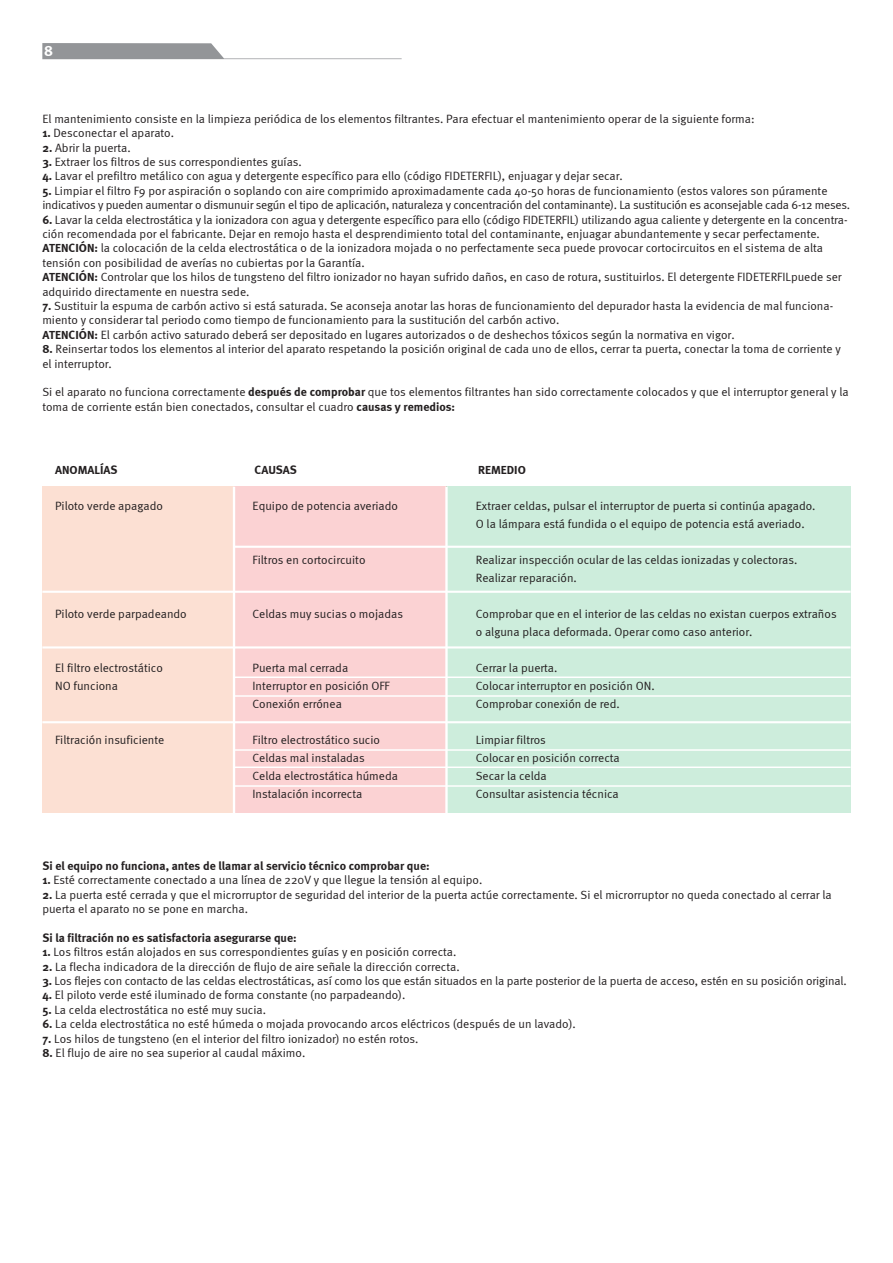
<style>
.page{position:relative;width:893px;height:1263px;background:#fff}
.page>*{position:absolute;margin:0;border:0;box-sizing:border-box;transform-origin:0 0}
.t1{font:700 15px "Meta";color:#fff}
.t2{font:12px/14.4px "Meta Normal";color:#231f20}
.t3{font:12px/14.4px "Meta Normal";letter-spacing:-.02em;color:#231f20}
.t4{font:700 12px "Meta";color:#231f20}
.s1{font-family:"Meta";font-weight:700}
</style>
<div class="page">
<svg style="left:42px;top:43px;width:360px;height:16px"></svg>
<div style="left:42px;top:486px;width:192px;height:327px;background:#fce0d3"></div>
<div style="left:234px;top:486px;width:212px;height:327px;background:#fbd2d3"></div>
<div style="left:446px;top:486px;width:405px;height:327px;background:#cdeddc"></div>
<hr style="left:234px;top:546px;width:617px;height:2px;background:#fff">
<hr style="left:42px;top:591px;width:809px;height:2px;background:#fff">
<hr style="left:42px;top:646px;width:809px;height:2px;background:#fff">
<hr style="left:234px;top:676px;width:617px;height:2px;background:#fff">
<hr style="left:234px;top:695px;width:617px;height:2px;background:#fff">
<hr style="left:234px;top:749px;width:617px;height:2px;background:#fff">
<hr style="left:234px;top:766px;width:617px;height:2px;background:#fff">
<hr style="left:234px;top:785px;width:617px;height:2px;background:#fff">
<hr style="left:42px;top:721px;width:809px;height:2px;background:#fff">
<hr style="left:233px;top:487px;width:2px;height:326px;background:#fff">
<hr style="left:445px;top:487px;width:3px;height:326px;background:#fff">
<p class="t1" style="left:44px;top:42px;width:10px">8</p>
<p class="t2" style="left:42px;top:111px;width:714px">El mantenimiento consiste en la limpieza periódica de los elementos filtrantes. Para efectuar el mantenimiento operar de la siguiente forma:</p>
<p class="t2" style="left:42px;top:126px;width:133px"><span class="s1">1.</span> Desconectar el aparato.</p>
<p class="t2" style="left:42px;top:140px;width:90px"><span class="s1">2.</span> Abrir la puerta.</p>
<p class="t2" style="left:42px;top:155px;width:261px"><span class="s1">3.</span> Extraer los filtros de sus correspondientes guías.</p>
<p class="t2" style="left:42px;top:169px;width:582px"><span class="s1">4.</span> Lavar el prefiltro metálico con agua y detergente específico para ello (código FIDETERFIL), enjuagar y dejar secar.</p>
<p class="t3" style="left:42px;top:183px;width:809px"><span class="s1">5.</span> Limpiar el filtro F9 por aspiración o soplando con aire comprimido aproximadamente cada 40-50 horas de funcionamiento (estos valores son púramente indicativos y pueden aumentar o dismunuir según el tipo de aplicación, naturaleza y concentración del contaminante). La sustitución es aconsejable cada 6-12 meses.</p>
<p class="t2" style="left:42px;top:212px;width:807px"><span class="s1">6.</span> Lavar la celda electrostática y la ionizadora con agua y detergente específico para ello (código FIDETERFIL) utilizando agua caliente y detergente en la concentra&shy;ción recomendada por el fabricante. Dejar en remojo hasta el desprendimiento total del contaminante, enjuagar abundantemente y secar perfectamente.<br><span class="s1">ATENCIÓN:</span> la colocación de la celda electrostática o de la ionizadora mojada o no perfectamente seca puede provocar cortocircuitos en el sistema de alta tensión con posibilidad de averías no cubiertas por la Garantía.<br><span class="s1">ATENCIÓN:</span> Controlar que los hilos de tungsteno del filtro ionizador no hayan sufrido daños, en caso de rotura, sustituirlos. El detergente FIDETERFILpuede ser adquirido directamente en nuestra sede.</p>
<p class="t2" style="left:42px;top:299px;width:792px"><span class="s1">7.</span> Sustituir la espuma de carbón activo si está saturada. Se aconseja anotar las horas de funcionamiento del depurador hasta la evidencia de mal funciona&shy;miento y considerar tal periodo como tiempo de funcionamiento para la sustitución del carbón activo.<br><span class="s1">ATENCIÓN:</span> El carbón activo saturado deberá ser depositado en lugares autorizados o de deshechos tóxicos según la normativa en vigor.</p>
<p class="t2" style="left:42px;top:342px;width:800px"><span class="s1">8.</span> Reinsertar todos los elementos al interior del aparato respetando la posición original de cada uno de ellos, cerrar ta puerta, conectar la toma de corriente y el interruptor.</p>
<p class="t2" style="left:42px;top:385px;width:808px">Si el aparato no funciona correctamente <span class="s1">después de comprobar</span> que tos elementos filtrantes han sido correctamente colocados y que el interruptor general y la toma de corriente están bien conectados, consultar el cuadro <span class="s1">causas y remedios:</span></p>
<p class="t4" style="left:55px;top:463px;width:64px">ANOMALÍAS</p>
<p class="t4" style="left:255px;top:463px;width:44px">CAUSAS</p>
<p class="t4" style="left:478px;top:463px;width:49px">REMEDIO</p>
<p class="t2" style="left:55px;top:498px;width:109px">Piloto verde apagado</p>
<p class="t2" style="left:253px;top:498px;width:147px">Equipo de potencia averiado</p>
<p class="t2" style="left:476px;top:497px;width:341px;line-height:18px">Extraer celdas, pulsar el interruptor de puerta si continúa apagado.<br>O la lámpara está fundida o el equipo de potencia está averiado.</p>
<p class="t2" style="left:253px;top:552px;width:114px">Filtros en cortocircuito</p>
<p class="t2" style="left:476px;top:551px;width:323px;line-height:18px">Realizar inspección ocular de las celdas ionizadas y colectoras.<br>Realizar reparación.</p>
<p class="t2" style="left:55px;top:606px;width:133px">Piloto verde parpadeando</p>
<p class="t2" style="left:253px;top:606px;width:152px">Celdas muy sucias o mojadas</p>
<p class="t2" style="left:476px;top:605px;width:362px;line-height:18px">Comprobar que en el interior de las celdas no existan cuerpos extraños o alguna placa deformada. Operar como caso anterior.</p>
<p class="t2" style="left:55px;top:660px;width:109px">El filtro electrostático</p>
<p class="t2" style="left:253px;top:660px;width:97px">Puerta mal cerrada</p>
<p class="t2" style="left:476px;top:660px;width:83px">Cerrar la puerta.</p>
<p class="t2" style="left:55px;top:678px;width:64px">NO funciona</p>
<p class="t2" style="left:253px;top:678px;width:139px">Interruptor en posición OFF</p>
<p class="t2" style="left:476px;top:678px;width:180px">Colocar interruptor en posición ON.</p>
<p class="t2" style="left:253px;top:696px;width:91px">Conexión errónea</p>
<p class="t2" style="left:476px;top:696px;width:145px">Comprobar conexión de red.</p>
<p class="t2" style="left:55px;top:732px;width:111px">Filtración insuficiente</p>
<p class="t2" style="left:253px;top:732px;width:129px">Filtro electrostático sucio</p>
<p class="t2" style="left:476px;top:732px;width:72px">Limpiar filtros</p>
<p class="t2" style="left:253px;top:750px;width:114px">Celdas mal instaladas</p>
<p class="t2" style="left:476px;top:750px;width:145px">Colocar en posición correcta</p>
<p class="t2" style="left:253px;top:768px;width:147px">Celda electrostática húmeda</p>
<p class="t2" style="left:476px;top:768px;width:73px">Secar la celda</p>
<p class="t2" style="left:253px;top:786px;width:111px">Instalación incorrecta</p>
<p class="t2" style="left:476px;top:786px;width:145px">Consultar asistencia técnica</p>
<p class="t4" style="left:42px;top:858px;width:389px">Si el equipo no funciona, antes de llamar al servicio técnico comprobar que:</p>
<p class="t2" style="left:42px;top:873px;width:441px"><span class="s1">1.</span> Esté correctamente conectado a una línea de 220V y que llegue la tensión al equipo.</p>
<p class="t2" style="left:42px;top:887px;width:791px"><span class="s1">2.</span> La puerta esté cerrada y que el microrruptor de seguridad del interior de la puerta actúe correctamente. Si el microrruptor no queda conectado al cerrar la puerta el aparato no se pone en marcha.</p>
<p class="t4" style="left:42px;top:930px;width:256px">Si la filtración no es satisfactoria asegurarse que:</p>
<p class="t2" style="left:42px;top:945px;width:416px"><span class="s1">1.</span> Los filtros están alojados en sus correspondientes guías y en posición correcta.</p>
<p class="t2" style="left:42px;top:959px;width:419px"><span class="s1">2.</span> La flecha indicadora de la dirección de flujo de aire señale la dirección correcta.</p>
<p class="t2" style="left:42px;top:973px;width:806px"><span class="s1">3.</span> Los flejes con contacto de las celdas electrostáticas, así como los que están situados en la parte posterior de la puerta de acceso, estén en su posición original.</p>
<p class="t2" style="left:42px;top:988px;width:364px"><span class="s1">4.</span> El piloto verde esté iluminado de forma constante (no parpadeando).</p>
<p class="t2" style="left:42px;top:1002px;width:225px"><span class="s1">5.</span> La celda electrostática no esté muy sucia.</p>
<p class="t2" style="left:42px;top:1017px;width:535px"><span class="s1">6.</span> La celda electrostática no esté húmeda o mojada provocando arcos eléctricos (después de un lavado).</p>
<p class="t2" style="left:42px;top:1031px;width:378px"><span class="s1">7.</span> Los hilos de tungsteno (en el interior del filtro ionizador) no estén rotos.</p>
<p class="t2" style="left:42px;top:1045px;width:264px"><span class="s1">8.</span> El flujo de aire no sea superior al caudal máximo.</p>
</div>
